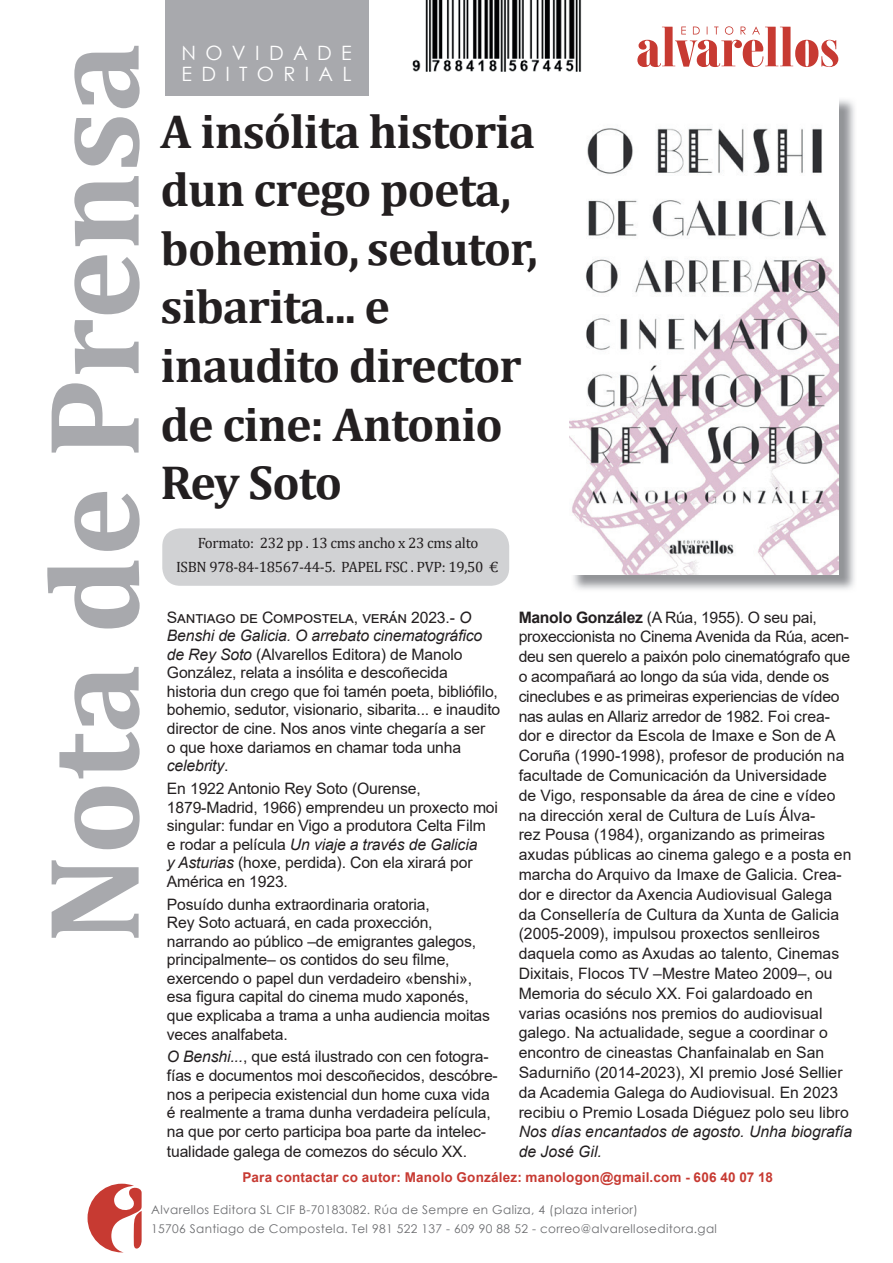
<style>
.page{position:relative;width:893px;height:1263px;background:#fff}
.page>*{position:absolute;margin:0;border:0;box-sizing:border-box;transform-origin:0 0}
.t1{font:700 130.5px "Cambria";color:#a8a9ad}
.t2{font:700 48px/58.5px "Cambria";letter-spacing:-.02em;color:#231f20}
.t3{font:19.8px/21.1px "Century Gothic";letter-spacing:.47em;color:#fff}
.t4{font:15.75px/19.8px "Arial";letter-spacing:-.01em;color:#231f20}
.t5{font:italic 15.75px/19.8px "Arial";color:#231f20}
.t6{font:15px/24px "Cambria";letter-spacing:-.02em;color:#231f20;text-align:center}
.t7{font:700 13.5px "Arial";letter-spacing:.015em;color:#c73a32}
.t8{font:12px/19.5px "Century Gothic";letter-spacing:.03em;color:#6c6d70}
.s1{font-style:italic}
.s2{font-weight:700}
</style>
<div class="page">
<svg style="left:88px;top:1184px;width:54px;height:68px"></svg>
<svg style="left:637px;top:26px;width:201px;height:41px"></svg>
<div style="left:165px;top:0;width:203px;height:96px;background:#a8a9ad"></div>
<div style="left:162px;top:528px;width:347px;height:58px;background:#d1d2d4;border-radius:18px"></div>
<img style="left:573px;top:99px;width:282px;height:491px">
<img style="left:569px;top:99px;width:270px;height:475px">
<img style="left:412px;top:0;width:170px;height:72px">
<h1 class="t1" style="left:2px;top:944px;width:903px;rotate:-90deg">Nota de Prensa</h1>
<p class="t3" style="left:181px;top:41px;width:172px">NOVIDADE<br>EDITORIAL</p>
<h2 class="t2" style="left:161px;top:101px;width:379px">A insólita historia dun crego poeta, bohemio, sedutor, sibarita... e inaudito director de cine: Antonio<br>Rey Soto</h2>
<p class="t6" style="left:176px;top:531px;width:324px">Formato: 232 pp . 13 cms ancho x 23 cms alto<br>ISBN 978-84-18567-44-5. PAPEL FSC . PVP: 19,50 €</p>
<p class="t4" style="left:167px;top:608px;width:335px;line-height:18.6px">SANTIAGO DE COMPOSTELA, VERÁN 2023.- <span class="s1">O Benshi de Galicia. O arrebato cinematográfico de Rey Soto</span> (Alvarellos Editora) de Manolo González, relata a insólita e descoñecida historia dun crego que foi tamén poeta, bibliófilo, bohemio, sedutor, visionario, sibarita... e inaudito director de cine. Nos anos vinte chegaría a ser<br>o que hoxe dariamos en chamar toda unha <span class="s1">celebrity</span>.</p>
<p class="t4" style="left:167px;top:779px;width:333px;line-height:18.6px">En 1922 Antonio Rey Soto (Ourense, 1879-Madrid, 1966) emprendeu un proxecto moi singular: fundar en Vigo a produtora Celta Film e rodar a película <span class="s1">Un viaje a través de Galicia<br>y Asturias</span> (hoxe, perdida). Con ela xirará por América en 1923.</p>
<p class="t4" style="left:167px;top:895px;width:325px;line-height:18.6px">Posuído dunha extraordinaria oratoria,<br>Rey Soto actuará, en cada proxección, narrando ao público –de emigrantes galegos, principalmente– os contidos do seu filme, exercendo o papel dun verdadeiro «benshi», esa figura capital do cinema mudo xaponés, que explicaba a trama a unha audiencia moitas veces analfabeta.</p>
<p class="t4" style="left:167px;top:1047px;width:332px;line-height:18.6px"><span class="s1">O Benshi...</span>, que está ilustrado con cen fotogra&shy;fías e documentos moi descoñecidos, descóbre&shy;nos a peripecia existencial dun home cuxa vida é realmente a trama dunha verdadeira película, na que por certo participa boa parte da intelec-</p>
<p class="t4" style="left:167px;top:1141px;width:302px">tualidade galega de comezos do século XX.</p>
<p class="t4" style="left:519px;top:607px;width:334px"><span class="s2">Manolo González</span> (A Rúa, 1955). O seu pai, proxeccionista no Cinema Avenida da Rúa, acen&shy;deu sen querelo a paixón polo cinematógrafo que o acompañará ao longo da súa vida, dende os cineclubes e as primeiras experiencias de vídeo nas aulas en Allariz arredor de 1982. Foi crea&shy;dor e director da Escola de Imaxe e Son de A Coruña (1990-1998), profesor de produción na facultade de Comunicación da Universidade<br>de Vigo, responsable da área de cine e vídeo na dirección xeral de Cultura de Luís Álva-<br>rez Pousa (1984), organizando as primeiras axudas públicas ao cinema galego e a posta en marcha do Arquivo da Imaxe de Galicia. Crea&shy;dor e director da Axencia Audiovisual Galega da Consellería de Cultura da Xunta de Galicia (2005-2009), impulsou proxectos senlleiros daquela como as Axudas ao talento, Cinemas Dixitais, Flocos TV –Mestre Mateo 2009–, ou Memoria do século XX. Foi galardoado en varias ocasións nos premios do audiovisual galego. Na actualidade, segue a coordinar o encontro de cineastas Chanfainalab en San Sadurniño (2014-2023), XI premio José Sellier da Academia Galega do Audiovisual. En 2023 recibiu o Premio Losada Diéguez polo seu libro</p>
<p class="t5" style="left:519px;top:1122px;width:335px">Nos días encantados de agosto. Unha biografía de José Gil.</p>
<p class="t7" style="left:243px;top:1168px;width:532px">Para contactar co autor: Manolo González: manologon@gmail.com - 606 40 07 18</p>
<p class="t8" style="left:151px;top:1199px;width:567px">Alvarellos Editora SL CIF B-70183082. Rúa de Sempre en Galiza, 4 (plaza interior)<br>15706 Santiago de Compostela. Tel 981 522 137 - 609 90 88 52 - correo@alvarelloseditora.gal</p>
</div>
